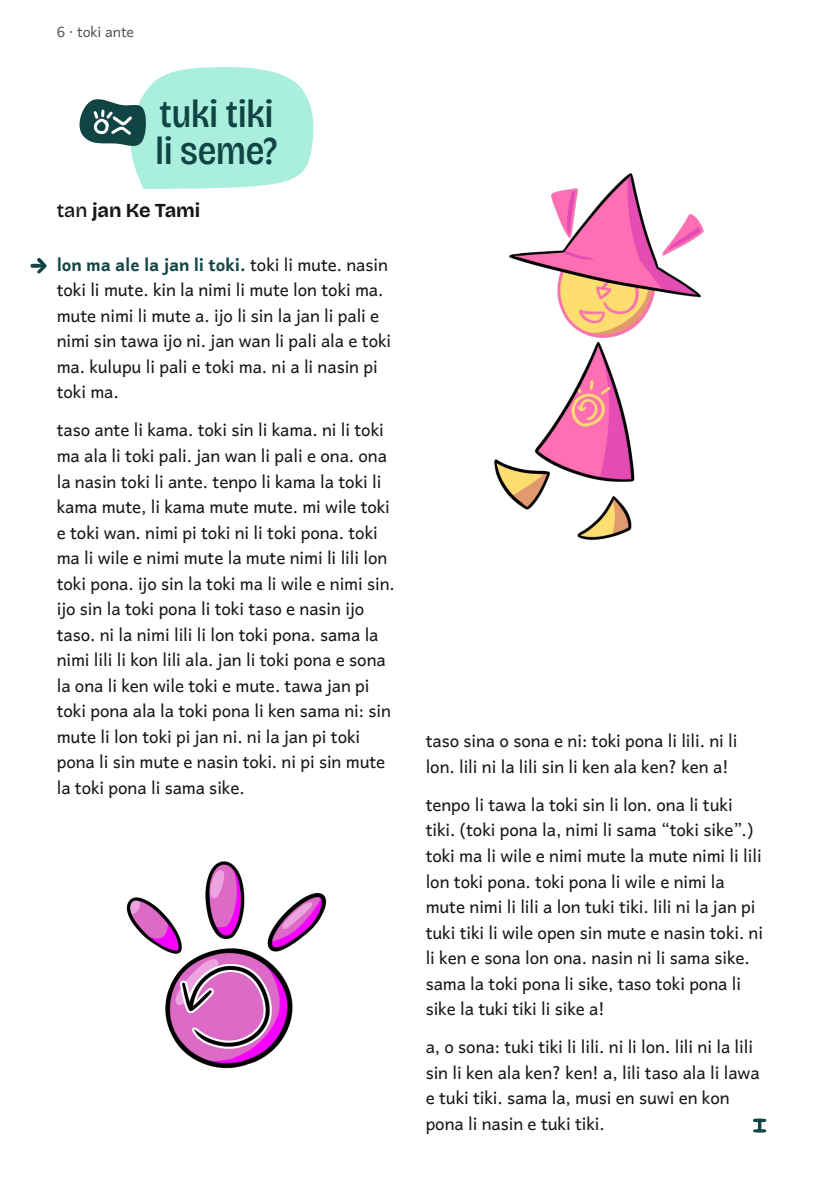
<style>
.page{position:relative;width:840px;height:1191px;background:#fff}
.page>*{position:absolute;margin:0;border:0;box-sizing:border-box;transform-origin:0 0}
.t1{font:500 semi-condensed 39.6px/36.8px "Bricolage Grotesque 48 pt";letter-spacing:-.005em;color:#144}
.t2{font:700 19.8px "Bricolage Grotesque";letter-spacing:-.01em;color:#181715}
.t3{font:17px/25.6px "Andika";letter-spacing:-.005em;color:#181715}
.t4{font:14.2px "Andika";letter-spacing:-.01em;color:#5a5a5a}
.s1{font-weight:500}
.s2{font-weight:700;color:#144}
</style>
<div class="page">
<img style="left:494px;top:173px;width:210px;height:367px">
<img style="left:126px;top:861px;width:201px;height:208px">
<svg style="left:753px;top:1118px;width:12px;height:14px"></svg>
<svg style="left:31px;top:258px;width:16px;height:16px"></svg>
<svg style="left:79px;top:67px;width:235px;height:122px"></svg>
<p class="t4" style="left:57px;top:19px;width:79px">6 · toki ante</p>
<h1 class="t1" style="left:155px;top:96px;width:123px">tuki tiki li seme?</h1>
<p class="t2" style="left:57px;top:198px;width:145px"><span class="s1">tan</span> jan Ke Tami</p>
<p class="t3" style="left:57px;top:251px;width:336px"><span class="s2">lon ma ale la jan li toki.</span> toki li mute. nasin toki li mute. kin la nimi li mute lon toki ma. mute nimi li mute a. ijo li sin la jan li pali e nimi sin tawa ijo ni. jan wan li pali ala e toki ma. kulupu li pali e toki ma. ni a li nasin pi toki ma.</p>
<p class="t3" style="left:57px;top:416px;width:339px">taso ante li kama. toki sin li kama. ni li toki ma ala li toki pali. jan wan li pali e ona. ona la nasin toki li ante. tenpo li kama la toki li kama mute, li kama mute mute. mi wile toki e toki wan. nimi pi toki ni li toki pona. toki ma li wile e nimi mute la mute nimi li lili lon toki pona. ijo sin la toki ma li wile e nimi sin. ijo sin la toki pona li toki taso e nasin ijo taso. ni la nimi lili li lon toki pona. sama la nimi lili li kon lili ala. jan li toki pona e sona la ona li ken wile toki e mute. tawa jan pi toki pona ala la toki pona li ken sama ni: sin mute li lon toki pi jan ni. ni la jan pi toki pona li sin mute e nasin toki. ni pi sin mute la toki pona li sama sike.</p>
<p class="t3" style="left:425px;top:727px;width:313px">taso sina o sona e ni: toki pona li lili. ni li lon. lili ni la lili sin li ken ala ken? ken a!</p>
<p class="t3" style="left:425px;top:791px;width:339px">tenpo li tawa la toki sin li lon. ona li tuki tiki. (toki pona la, nimi li sama “toki sike”.) toki ma li wile e nimi mute la mute nimi li lili lon toki pona. toki pona li wile e nimi la mute nimi li lili a lon tuki tiki. lili ni la jan pi tuki tiki li wile open sin mute e nasin toki. ni li ken e sona lon ona. nasin ni li sama sike. sama la toki pona li sike, taso toki pona li sike la tuki tiki li sike a!</p>
<p class="t3" style="left:425px;top:1033px;width:335px">a, o sona: tuki tiki li lili. ni li lon. lili ni la lili sin li ken ala ken? ken! a, lili taso ala li lawa e tuki tiki. sama la, musi en suwi en kon pona li nasin e tuki tiki.</p>
</div>
